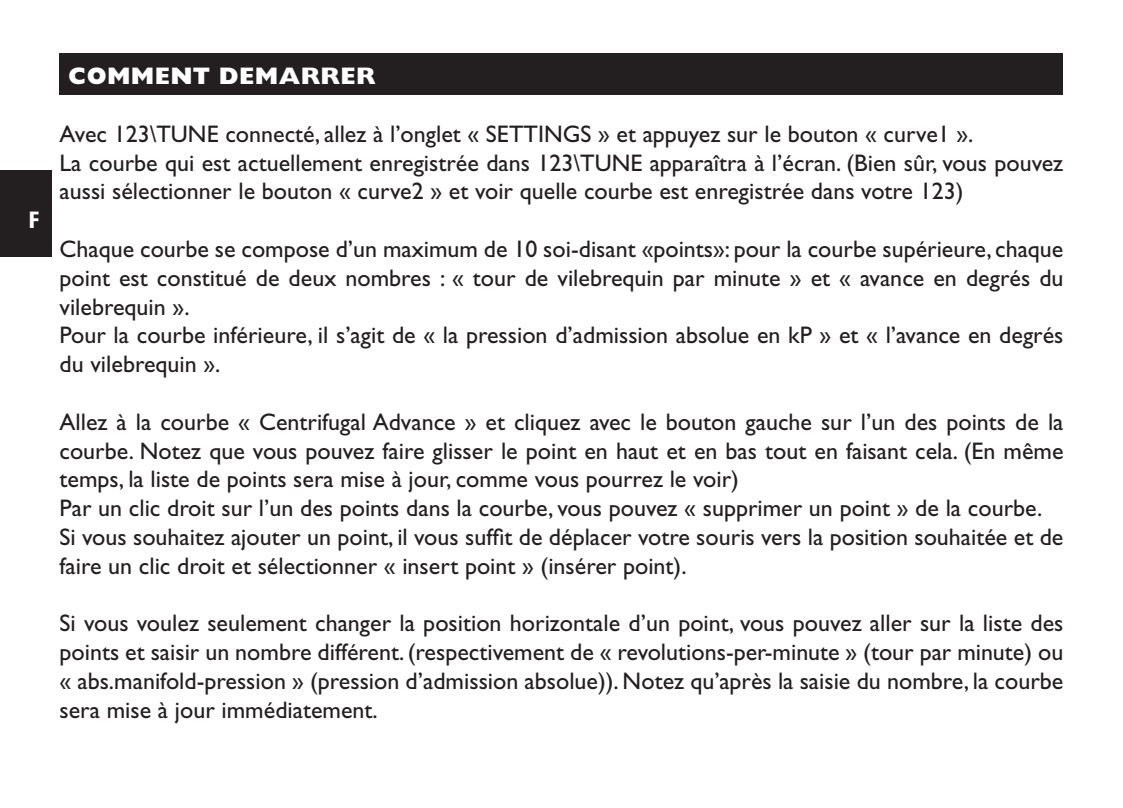
<style>
.page{position:relative;width:1123px;height:808px;background:#fff}
.page>*{position:absolute;margin:0;border:0;box-sizing:border-box;transform-origin:0 0}
.Platte_tekst{font:24px/28.8px "Gill Sans";color:#231f20}
.Kop_diap{font:800 24px "Gill Sans";letter-spacing:.015em;color:#fff}
.t1{font:700 condensed 24px "Gill Sans";color:#fff}
</style>
<div class="page">
<div style="left:60px;top:53px;width:1003px;height:42px;background:#231f20"></div>
<div style="left:0;top:170px;width:51px;height:87px;background:#231f20"></div>
<p class="t1" style="left:29px;top:206px;width:12px">F</p>
<p class="Kop_diap" style="left:68px;top:62px;width:309px">COMMENT DEMARRER</p>
<p class="Platte_tekst" style="left:60px;top:119px;width:915px">Avec 123\TUNE connecté, allez à l’onglet « SETTINGS » et appuyez sur le bouton « curve1 ».</p>
<p class="Platte_tekst" style="left:60px;top:148px;width:1005px">La courbe qui est actuellement enregistrée dans 123\TUNE apparaîtra à l’écran. (Bien sûr, vous pouvez aussi sélectionner le bouton « curve2 » et voir quelle courbe est enregistrée dans votre 123)</p>
<p class="Platte_tekst" style="left:60px;top:235px;width:1005px;text-align:justify">Chaque courbe se compose d’un maximum de 10 soi-disant «points»: pour la courbe supérieure, chaque point est constitué de deux nombres : « tour de vilebrequin par minute » et « avance en degrés du vilebrequin ».</p>
<p class="Platte_tekst" style="left:60px;top:321px;width:1005px">Pour la courbe inférieure, il s’agit de « la pression d’admission absolue en kP » et « l’avance en degrés du vilebrequin ».</p>
<p class="Platte_tekst" style="left:60px;top:407px;width:1005px;text-align:justify">Allez à la courbe « Centrifugal Advance » et cliquez avec le bouton gauche sur l’un des points de la courbe. Notez que vous pouvez faire glisser le point en haut et en bas tout en faisant cela. (En même temps, la liste de points sera mise à jour, comme vous pourrez le voir)</p>
<p class="Platte_tekst" style="left:60px;top:494px;width:984px">Par un clic droit sur l’un des points dans la courbe, vous pouvez « supprimer un point » de la courbe.</p>
<p class="Platte_tekst" style="left:60px;top:523px;width:1005px">Si vous souhaitez ajouter un point, il vous suffit de déplacer votre souris vers la position souhaitée et de faire un clic droit et sélectionner « insert point » (insérer point).</p>
<p class="Platte_tekst" style="left:60px;top:609px;width:1005px;text-align:justify">Si vous voulez seulement changer la position horizontale d’un point, vous pouvez aller sur la liste des points et saisir un nombre différent. (respectivement de « revolutions-per-minute » (tour par minute) ou « abs.manifold-pression » (pression d’admission absolue)). Notez qu’après la saisie du nombre, la courbe sera mise à jour immédiatement.</p>
</div>
